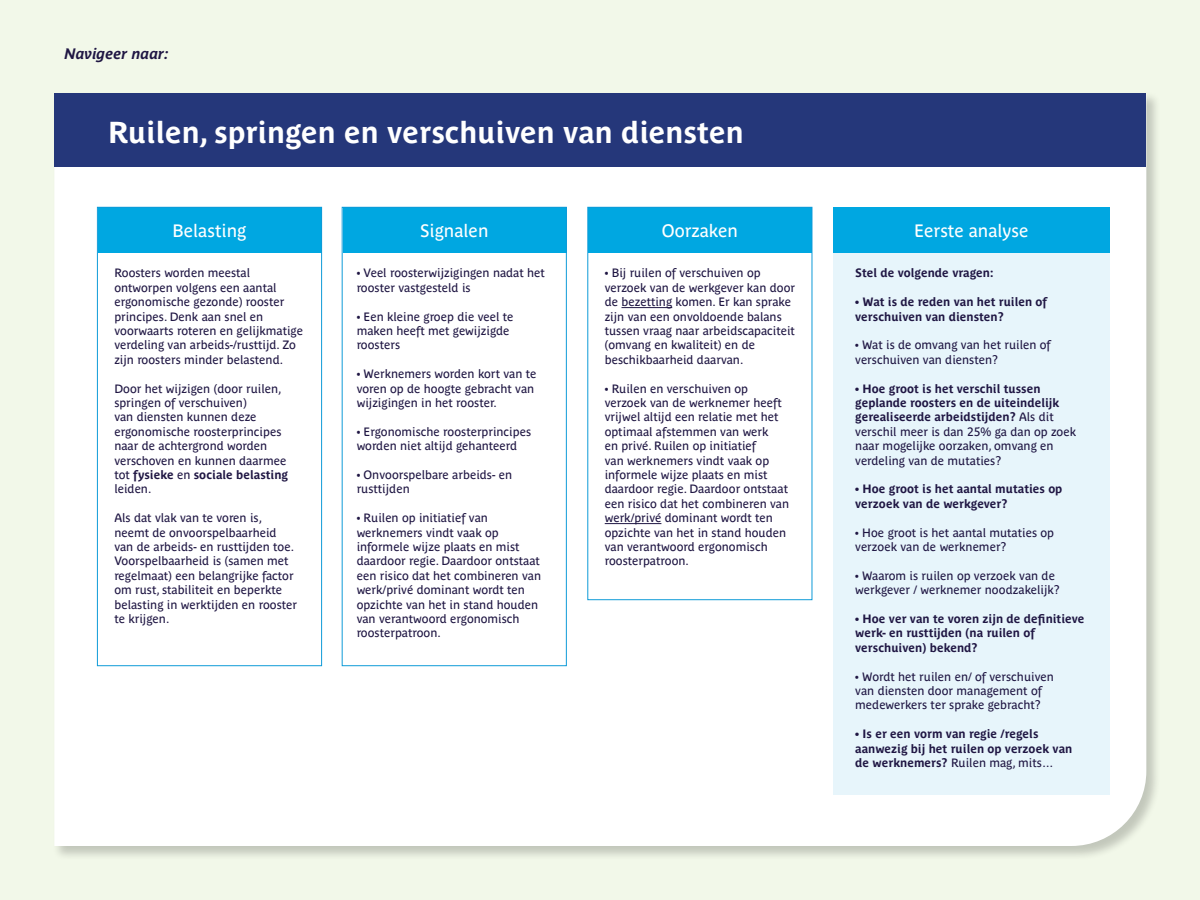
<style>
.page{position:relative;width:1200px;height:900px;background:#f2f8e9}
.page>*{position:absolute;margin:0;border:0;box-sizing:border-box;transform-origin:0 0}
.t1{font:700 30px "Parisine Plus Std";color:#fff}
.t2{font:17.85px "Parisine Plus Std";color:#fff}
.t3{font:italic 700 15px "Parisine Plus Std";color:#1f1643}
.t4{font:12px/14.4px "Parisine Plus Std";color:#1f1643}
.t5{font:700 12px/14.4px "Parisine Plus Std";color:#1f1643}
.s1{font-weight:700}
.s2{font-weight:400}
</style>
<div class="page">
<div style="left:52px;top:91px;width:1109px;height:770px;background:#000;opacity:.2"></div>
<div style="left:54px;top:166px;width:1092px;height:680px;background:#fff"></div>
<div style="left:834px;top:207px;width:276px;height:588px;background:#e7f5fb"></div>
<div style="left:54px;top:93px;width:1092px;height:73px;background:#25377a"></div>
<div style="left:98px;top:207px;width:223px;height:46px;background:#00a7e1"></div>
<div style="left:343px;top:207px;width:224px;height:46px;background:#00a7e1"></div>
<div style="left:588px;top:207px;width:224px;height:46px;background:#00a7e1"></div>
<div style="left:833px;top:207px;width:276px;height:46px;background:#00a7e1"></div>
<div style="left:97px;top:207px;width:225px;height:459px;border:1px solid #0f9bd8"></div>
<div style="left:342px;top:207px;width:225px;height:459px;border:1px solid #0f9bd8"></div>
<div style="left:588px;top:207px;width:224px;height:393px;border:1px solid #0f9bd8"></div>
<hr style="left:621px;top:307px;width:51px;height:1px;background:#1f1643">
<hr style="left:605px;top:523px;width:56px;height:1px;background:#1f1643">
<p class="t3" style="left:64px;top:46px;width:106px">Navigeer naar:</p>
<h1 class="t1" style="left:108px;top:115px;width:637px">Ruilen, springen en verschuiven van diensten</h1>
<h2 class="t2" style="left:173px;top:220px;width:75px">Belasting</h2>
<h2 class="t2" style="left:420px;top:220px;width:70px">Signalen</h2>
<h2 class="t2" style="left:662px;top:220px;width:78px">Oorzaken</h2>
<h2 class="t2" style="left:914px;top:220px;width:116px">Eerste analyse</h2>
<p class="t4" style="left:114px;top:266px;width:190px">Roosters worden meestal ontworpen volgens een aantal ergonomische gezonde) rooster principes. Denk aan snel en voorwaarts roteren en gelijkmatige verdeling van arbeids-/rusttijd. Zo zijn roosters minder belastend.</p>
<p class="t4" style="left:114px;top:381px;width:175px">Door het wijzigen (door ruilen, springen of verschuiven)<br>van diensten kunnen deze ergonomische roosterprincipes naar de achtergrond worden verschoven en kunnen daarmee tot <span class="s1">fysieke</span> en <span class="s1">sociale belasting </span>leiden.</p>
<p class="t4" style="left:114px;top:511px;width:184px">Als dat vlak van te voren is, neemt de onvoorspelbaarheid van de arbeids- en rusttijden toe.<br>Voorspelbaarheid is (samen met regelmaat) een belangrijke factor om rust, stabiliteit en beperkte belasting in werktijden en rooster te krijgen.</p>
<p class="t4" style="left:605px;top:266px;width:192px">• Bij ruilen of verschuiven op verzoek van de werkgever kan door de bezetting komen. Er kan sprake zijn van een onvoldoende balans tussen vraag naar arbeidscapaciteit (omvang en kwaliteit) en de beschikbaarheid daarvan.</p>
<p class="t4" style="left:605px;top:381px;width:186px">• Ruilen en verschuiven op verzoek van de werknemer heeft vrijwel altijd een relatie met het optimaal afstemmen van werk<br>en privé. Ruilen op initiatief<br>van werknemers vindt vaak op informele wijze plaats en mist daardoor regie. Daardoor ontstaat een risico dat het combineren van werk/privé dominant wordt ten opzichte van het in stand houden van verantwoord ergonomisch roosterpatroon.</p>
<p class="t4" style="left:357px;top:266px;width:190px">• Veel roosterwijzigingen nadat het rooster vastgesteld is</p>
<p class="t4" style="left:357px;top:309px;width:158px">• Een kleine groep die veel te maken heeft met gewijzigde roosters</p>
<p class="t4" style="left:357px;top:367px;width:181px">• Werknemers worden kort van te voren op de hoogte gebracht van wijzigingen in het rooster.</p>
<p class="t4" style="left:357px;top:424px;width:176px">• Ergonomische roosterprincipes worden niet altijd gehanteerd</p>
<p class="t4" style="left:357px;top:468px;width:157px">• Onvoorspelbare arbeids- en rusttijden</p>
<p class="t4" style="left:357px;top:511px;width:186px">• Ruilen op initiatief van werknemers vindt vaak op informele wijze plaats en mist daardoor regie. Daardoor ontstaat een risico dat het combineren van werk/privé dominant wordt ten opzichte van het in stand houden van verantwoord ergonomisch roosterpatroon.</p>
<p class="t5" style="left:855px;top:266px;width:140px">Stel de volgende vragen:</p>
<p class="t5" style="left:855px;top:295px;width:193px">• Wat is de reden van het ruilen of verschuiven van diensten?</p>
<p class="t4" style="left:855px;top:338px;width:197px">• Wat is de omvang van het ruilen of verschuiven van diensten?</p>
<p class="t4" style="left:855px;top:381px;width:223px"><span class="s1">• Hoe groot is het verschil tussen geplande roosters en de uiteindelijk gerealiseerde arbeidstijden?</span> Als dit verschil meer is dan 25% ga dan op zoek naar mogelijke oorzaken, omvang en verdeling van de mutaties?</p>
<p class="t5" style="left:855px;top:482px;width:209px">• Hoe groot is het aantal mutaties op verzoek van de werkgever?</p>
<p class="t4" style="left:855px;top:525px;width:200px">• Hoe groot is het aantal mutaties op verzoek van de werknemer?</p>
<p class="t4" style="left:855px;top:568px;width:206px">• Waarom is ruilen op verzoek van de werkgever / werknemer noodzakelijk?</p>
<p class="t5" style="left:855px;top:611px;width:231px">• Hoe ver van te voren zijn de definitieve werk- en rusttijden (na ruilen of verschuiven) bekend?</p>
<p class="t4" style="left:855px;top:669px;width:200px">• Wordt het ruilen en/ of verschuiven van diensten door management of medewerkers ter sprake gebracht?</p>
<p class="t5" style="left:855px;top:727px;width:219px">• Is er een vorm van regie /regels aanwezig bij het ruilen op verzoek van de werknemers? <span class="s2">Ruilen mag, mits…</span></p>
</div>
